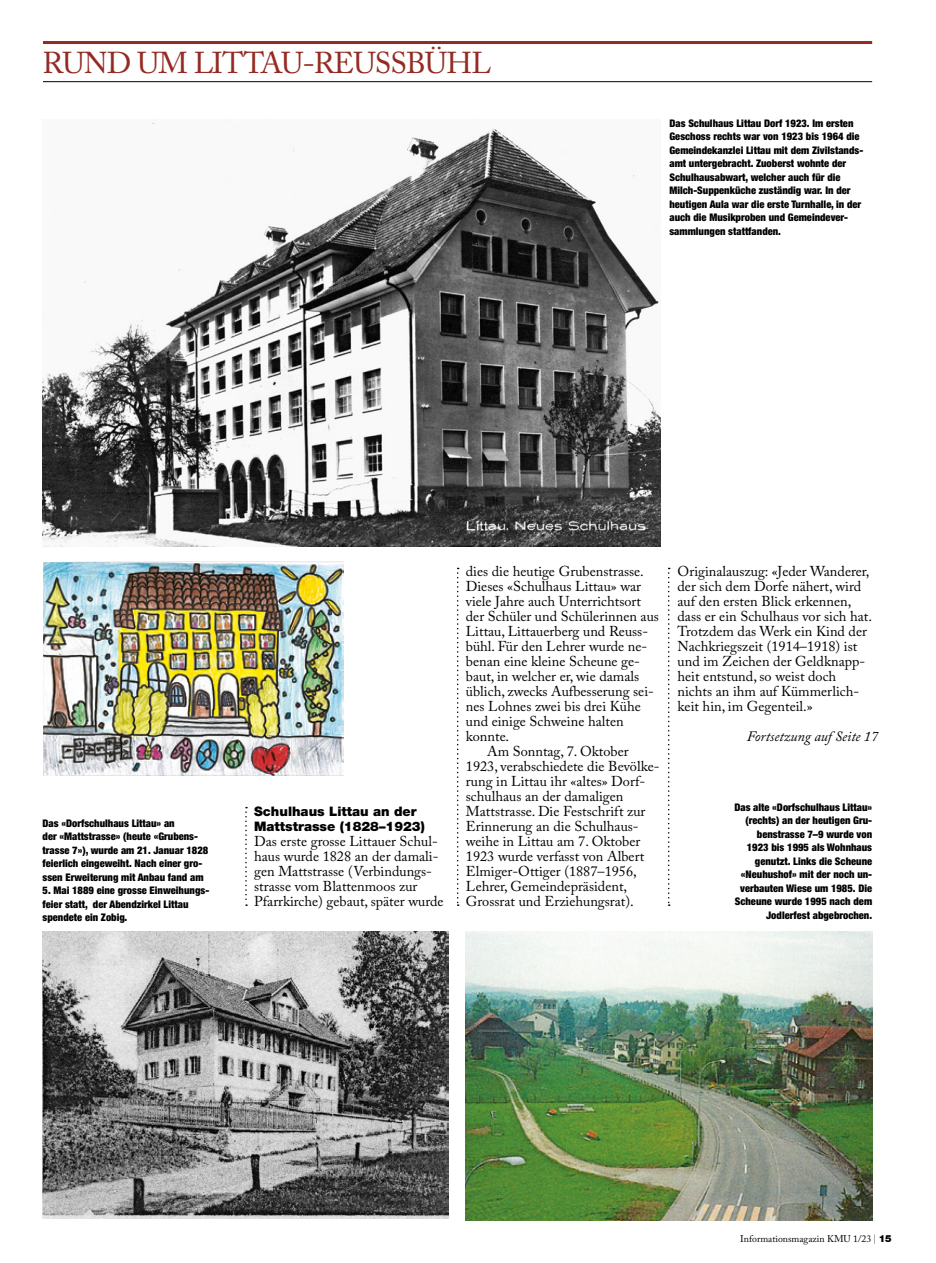
<style>
.page{position:relative;width:936px;height:1263px;background:#fff}
.page>*{position:absolute;margin:0;border:0;box-sizing:border-box;transform-origin:0 0}
.t1{font:30px "Adobe Caslon Pro";letter-spacing:-.03em;color:#942b22}
.t2{font:14.25px/15px "Adobe Caslon Pro";color:#000}
.t3{font:italic 14.25px "Adobe Caslon Pro";color:#000}
.t4{font:900 13.2px/15px "Helvetica Neue LT Std";color:#000}
.t5{font:900 condensed 10.5px/13.5px "Helvetica Neue LT Std";color:#000}
.t6{font:9.75px "Adobe Caslon Pro";color:#000}
.s1{font-family:"Helvetica Neue LT Std";font-weight:100}
.s2{font-family:"Helvetica Neue LT Std";font-weight:900}
</style>
<div class="page">
<hr style="left:43px;top:41px;width:829px;height:3px;background:#942b22">
<hr style="left:43px;top:81px;width:829px;height:1px;background:#000">
<img style="left:43px;top:122px;width:617px;height:424px">
<img style="left:466px;top:931px;width:406px;height:289px">
<img style="left:43px;top:931px;width:406px;height:287px">
<svg style="left:457px;top:568px;width:1px;height:338px"></svg>
<svg style="left:245px;top:807px;width:2px;height:99px"></svg>
<svg style="left:668px;top:568px;width:1px;height:338px"></svg>
<img style="left:44px;top:561px;width:299px;height:214px">
<h1 class="t1" style="left:43px;top:45px;width:450px">RUND UM LITTAU-REUSSBÜHL</h1>
<p class="t5" style="left:669px;top:116px;width:195px">Das Schulhaus Littau Dorf 1923. Im ersten Geschoss rechts war von 1923 bis 1964 die Gemeindekanzlei Littau mit dem Zivilstands&shy;amt untergebracht. Zuoberst wohnte der Schulhausabwart, welcher auch für die Milch-Suppenküche zuständig war. In der heutigen Aula war die erste Turnhalle, in der auch die Musikproben und Gemeindever&shy;sammlungen stattfanden.</p>
<p class="t5" style="left:43px;top:816px;width:167px">Das «Dorfschulhaus Littau» an<br>der «Mattstrasse» (heute «Grubens&shy;trasse 7»), wurde am 21. Januar 1828 feierlich eingeweiht. Nach einer gro&shy;ssen Erweiterung mit Anbau fand am</p>
<p class="t5" style="left:43px;top:884px;width:168px">5. Mai 1889 eine grosse Einweihungs&shy;feier statt, der Abendzirkel Littau spendete ein Zobig.</p>
<p class="t4" style="left:254px;top:804px;width:172px">Schulhaus Littau an der<br>Mattstrasse (1828–1923)</p>
<p class="t2" style="left:254px;top:833px;width:191px">Das erste grosse Littauer Schul&shy;haus wurde 1828 an der damali&shy;gen Mattstrasse (Verbindungs&shy;strasse vom Blattenmoos zur<br>Pfarrkirche) gebaut, später wurde</p>
<p class="t2" style="left:466px;top:564px;width:179px">dies die heutige Grubenstrasse.</p>
<p class="t2" style="left:466px;top:579px;width:177px">Dieses «Schulhaus Littau» war</p>
<p class="t2" style="left:466px;top:594px;width:177px">viele Jahre auch Unterrichtsort</p>
<p class="t2" style="left:466px;top:609px;width:195px">der Schüler und Schülerinnen aus</p>
<p class="t2" style="left:466px;top:624px;width:184px">Littau, Littauerberg und Reuss-</p>
<p class="t2" style="left:466px;top:639px;width:183px">bühl. Für den Lehrer wurde ne-</p>
<p class="t2" style="left:466px;top:654px;width:175px">benan eine kleine Scheune ge-</p>
<p class="t2" style="left:466px;top:669px;width:175px">baut, in welcher er, wie damals</p>
<p class="t2" style="left:466px;top:684px;width:189px">üblich, zwecks Aufbesserung sei-</p>
<p class="t2" style="left:466px;top:699px;width:176px">nes Lohnes zwei bis drei Kühe</p>
<p class="t2" style="left:466px;top:714px;width:159px">und einige Schweine halten</p>
<p class="t2" style="left:466px;top:729px;width:45px">konnte.</p>
<p class="t2" style="left:487px;top:744px;width:143px">Am Sonntag, 7. Oktober</p>
<p class="t2" style="left:466px;top:759px;width:195px">1923, verabschiedete die Bevölke-</p>
<p class="t2" style="left:466px;top:774px;width:181px">rung in Littau ihr «altes» Dorf-</p>
<p class="t2" style="left:466px;top:789px;width:159px">schulhaus an der damaligen</p>
<p class="t2" style="left:466px;top:804px;width:181px">Mattstrasse. Die Festschrift zur</p>
<p class="t2" style="left:466px;top:818px;width:174px">Erinnerung an die Schulhaus-</p>
<p class="t2" style="left:466px;top:833px;width:176px">weihe in Littau am 7. Oktober</p>
<p class="t2" style="left:466px;top:848px;width:180px">1923 wurde verfasst von Albert</p>
<p class="t2" style="left:466px;top:863px;width:172px">Elmiger-Ottiger (1887–1956,</p>
<p class="t2" style="left:466px;top:878px;width:163px">Lehrer, Gemeindepräsident,</p>
<p class="t2" style="left:466px;top:893px;width:169px">Grossrat und Erziehungsrat).</p>
<p class="t2" style="left:677px;top:564px;width:196px">Originalauszug: «Jeder Wanderer, der sich dem Dorfe nähert, wird auf den ersten Blick erkennen, dass er ein Schulhaus vor sich hat.<br>Trotzdem das Werk ein Kind der<br>Nachkriegszeit (1914–1918) ist und im Zeichen der Geldknapp&shy;heit entstund, so weist doch nichts an ihm auf Kümmerlich&shy;keit hin, im Gegenteil.»</p>
<p class="t3" style="left:746px;top:728px;width:133px">Fortsetzung auf Seite 17</p>
<p class="t5" style="left:734px;top:800px;width:139px;text-align:right">Das alte «Dorfschulhaus Littau» (rechts) an der heutigen Gru&shy;benstrasse 7–9 wurde von<br>1923 bis 1995 als Wohnhaus genutzt. Links die Scheune «Neuhushof» mit der noch un&shy;verbauten Wiese um 1985. Die<br>Scheune wurde 1995 nach dem<br>Jodlerfest abgebrochen.</p>
<p class="t6" style="left:740px;top:1233px;width:153px">Informationsmagazin KMU 1/23 <span class="s1">|</span> <span class="s2">15</span></p>
</div>
